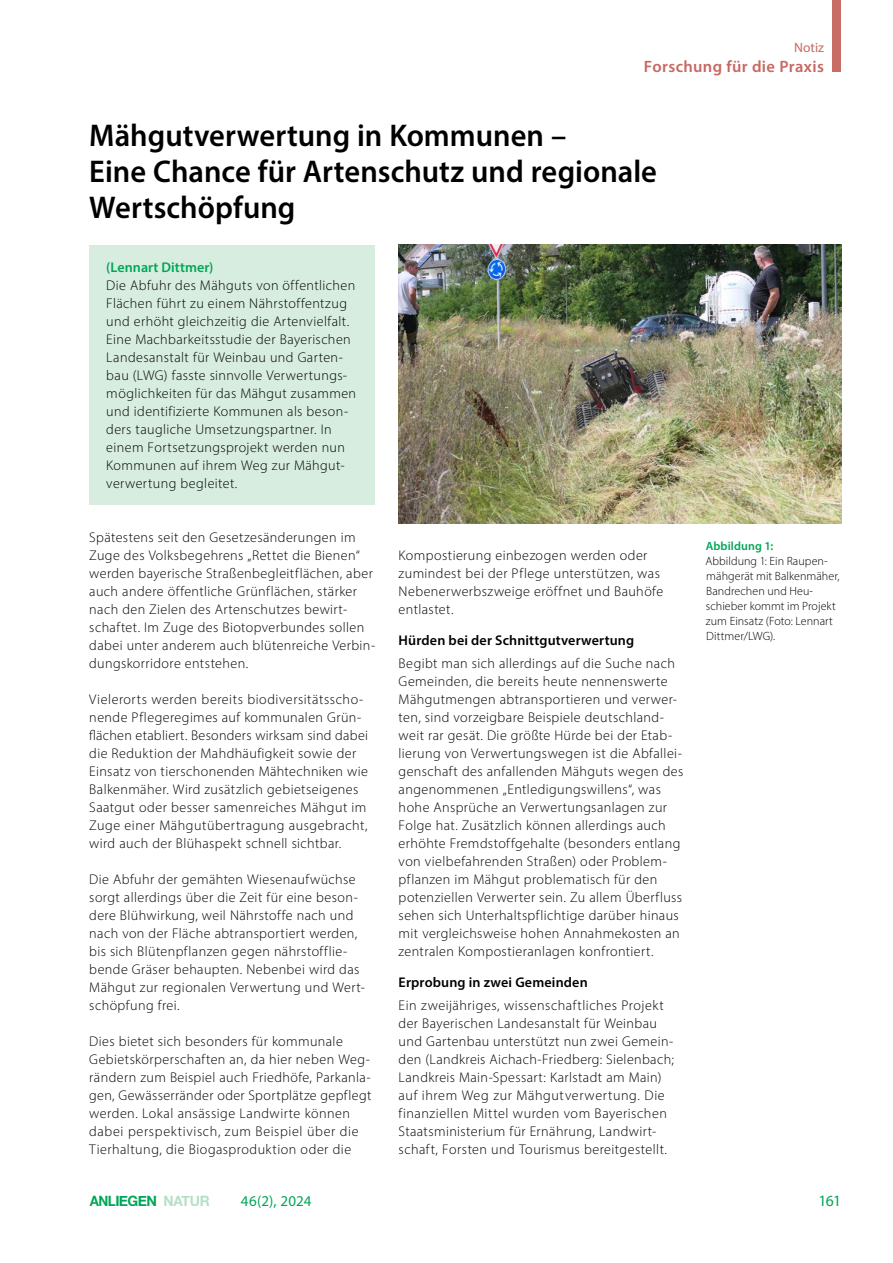
<style>
.page{position:relative;width:893px;height:1263px;background:#fff}
.page>*{position:absolute;margin:0;border:0;box-sizing:border-box;transform-origin:0 0}
.H__Haupttitel{font:600 31.5px/36px "Myriad Pro";color:#000}
.t1{font:600 16.5px "Myriad Pro";letter-spacing:.02em;color:#c76862}
.t2{font:15.75px "Myriad Pro";color:#00a657}
.t3{font:15px "Myriad Pro";letter-spacing:.005em;color:#00a657}
.t4{font:700 14.25px "Helvetica Neue";letter-spacing:-.035em;color:#00a657;scale:.94 1}
.P__Fließtext_2Sp{font:300 14.1px/18px "Myriad Pro";letter-spacing:.03em;color:#000}
.H1__Headline_Fliess{font:600 14.1px "Myriad Pro";letter-spacing:.01em;color:#000}
.Notiz_Autor_grün{font:600 14.1px "Myriad Pro";letter-spacing:.005em;color:#00a657}
.t5{font:13.5px "Myriad Pro";color:#c76862}
.Bildlegende_linksbündig{font:300 12px/15px "Myriad Pro";letter-spacing:.005em;color:#000}
.Bildlegende_Headline_linksbündig{font:600 12px "Myriad Pro";letter-spacing:.01em;color:#00a657}
.s1{color:rgb(104 193 135/.5)}
</style>
<div class="page">
<img style="left:399px;top:245px;width:442px;height:279px">
<div style="left:89px;top:245px;width:286px;height:260px;background:#d7eddf"></div>
<div style="left:833px;top:0;width:8px;height:71px;background:#c76862"></div>
<p class="t5" style="left:794px;top:39px;width:31px">Notiz</p>
<p class="t1" style="left:644px;top:55px;width:182px">Forschung für die Praxis</p>
<p class="H__Haupttitel" style="left:89px;top:116px;width:569px">Mähgutverwertung in Kommunen –<br>Eine Chance für Artenschutz und regionale<br>Wertschöpfung</p>
<p class="Notiz_Autor_grün" style="left:106px;top:258px;width:109px">(Lennart Dittmer)</p>
<p class="P__Fließtext_2Sp" style="left:106px;top:276px;width:251px">Die Abfuhr des Mähguts von öffentlichen Flächen führt zu einem Nährstoffentzug und erhöht gleichzeitig die Artenvielfalt.<br>Eine Machbarkeitsstudie der Bayerischen Landesanstalt für Weinbau und Garten&shy;bau (LWG) fasste sinnvolle Verwertungs&shy;möglichkeiten für das Mähgut zusammen und identifizierte Kommunen als beson&shy;ders taugliche Umsetzungspartner. In einem Fortsetzungsprojekt werden nun Kommunen auf ihrem Weg zur Mähgut&shy;verwertung begleitet.</p>
<p class="P__Fließtext_2Sp" style="left:89px;top:528px;width:287px">Spätestens seit den Gesetzesänderungen im Zuge des Volksbegehrens „Rettet die Bienen“ werden bayerische Straßenbegleitflächen, aber auch andere öffentliche Grünflächen, stärker nach den Zielen des Artenschutzes bewirt&shy;schaftet. Im Zuge des Biotopverbundes sollen dabei unter anderem auch blütenreiche Verbin&shy;dungskorridore entstehen.</p>
<p class="P__Fließtext_2Sp" style="left:89px;top:690px;width:280px">Vielerorts werden bereits biodiversitätsscho&shy;nende Pflegeregimes auf kommunalen Grün&shy;flächen etabliert. Besonders wirksam sind dabei die Reduktion der Mahdhäufigkeit sowie der Einsatz von tierschonenden Mähtechniken wie Balkenmäher. Wird zusätzlich gebietseigenes Saatgut oder besser samenreiches Mähgut im Zuge einer Mähgutübertragung ausgebracht, wird auch der Blühaspekt schnell sichtbar.</p>
<p class="P__Fließtext_2Sp" style="left:89px;top:870px;width:277px">Die Abfuhr der gemähten Wiesenaufwüchse sorgt allerdings über die Zeit für eine beson&shy;dere Blühwirkung, weil Nährstoffe nach und nach von der Fläche abtransportiert werden, bis sich Blütenpflanzen gegen nährstofflie&shy;bende Gräser behaupten. Nebenbei wird das Mähgut zur regionalen Verwertung und Wert&shy;schöpfung frei.</p>
<p class="P__Fließtext_2Sp" style="left:89px;top:1032px;width:284px">Dies bietet sich besonders für kommunale Gebietskörperschaften an, da hier neben Weg&shy;rändern zum Beispiel auch Friedhöfe, Parkanla&shy;gen, Gewässerränder oder Sportplätze gepflegt werden. Lokal ansässige Landwirte können dabei perspektivisch, zum Beispiel über die Tierhaltung, die Biogasproduktion oder die</p>
<p class="P__Fließtext_2Sp" style="left:399px;top:546px;width:266px">Kompostierung einbezogen werden oder zumindest bei der Pflege unterstützen, was Nebenerwerbszweige eröffnet und Bauhöfe entlastet.</p>
<h1 class="H1__Headline_Fliess" style="left:399px;top:631px;width:237px">Hürden bei der Schnittgutverwertung</h1>
<p class="P__Fließtext_2Sp" style="left:399px;top:654px;width:286px">Begibt man sich allerdings auf die Suche nach Gemeinden, die bereits heute nennenswerte Mähgutmengen abtransportieren und verwer&shy;ten, sind vorzeigbare Beispiele deutschland&shy;weit rar gesät. Die größte Hürde bei der Etab&shy;lierung von Verwertungswegen ist die Abfallei&shy;genschaft des anfallenden Mähguts wegen des angenommenen „Entledigungswillens“, was hohe Ansprüche an Verwertungsanlagen zur Folge hat. Zusätzlich können allerdings auch erhöhte Fremdstoffgehalte (besonders entlang von vielbefahrenden Straßen) oder Problem&shy;pflanzen im Mähgut problematisch für den potenziellen Verwerter sein. Zu allem Überfluss sehen sich Unterhaltspflichtige darüber hinaus mit vergleichsweise hohen Annahmekosten an zentralen Kompostieranlagen konfrontiert.</p>
<h1 class="H1__Headline_Fliess" style="left:399px;top:973px;width:191px">Erprobung in zwei Gemeinden</h1>
<p class="P__Fließtext_2Sp" style="left:399px;top:996px;width:277px">Ein zweijähriges, wissenschaftliches Projekt der Bayerischen Landesanstalt für Weinbau und Gartenbau unterstützt nun zwei Gemein&shy;den (Landkreis Aichach-Friedberg: Sielenbach; Landkreis Main-Spessart: Karlstadt am Main) auf ihrem Weg zur Mähgutverwertung. Die finanziellen Mittel wurden vom Bayerischen Staatsministerium für Ernährung, Landwirt&shy;schaft, Forsten und Tourismus bereitgestellt.</p>
<p class="Bildlegende_Headline_linksbündig" style="left:706px;top:538px;width:69px">Abbildung 1:</p>
<p class="Bildlegende_linksbündig" style="left:705px;top:553px;width:136px">Abbildung 1: Ein Raupen&shy;mähgerät mit Balkenmäher,<br>Bandrechen und Heu&shy;schieber kommt im Projekt zum Einsatz (Foto: Lennart<br>Dittmer/LWG).</p>
<p class="t4" style="left:90px;top:1189px;width:129px">ANLIEGEN <span class="s1">NATUR</span></p>
<p class="t3" style="left:241px;top:1191px;width:72px">46(2), 2024</p>
<p class="t2" style="left:819px;top:1191px;width:24px">161</p>
</div>
